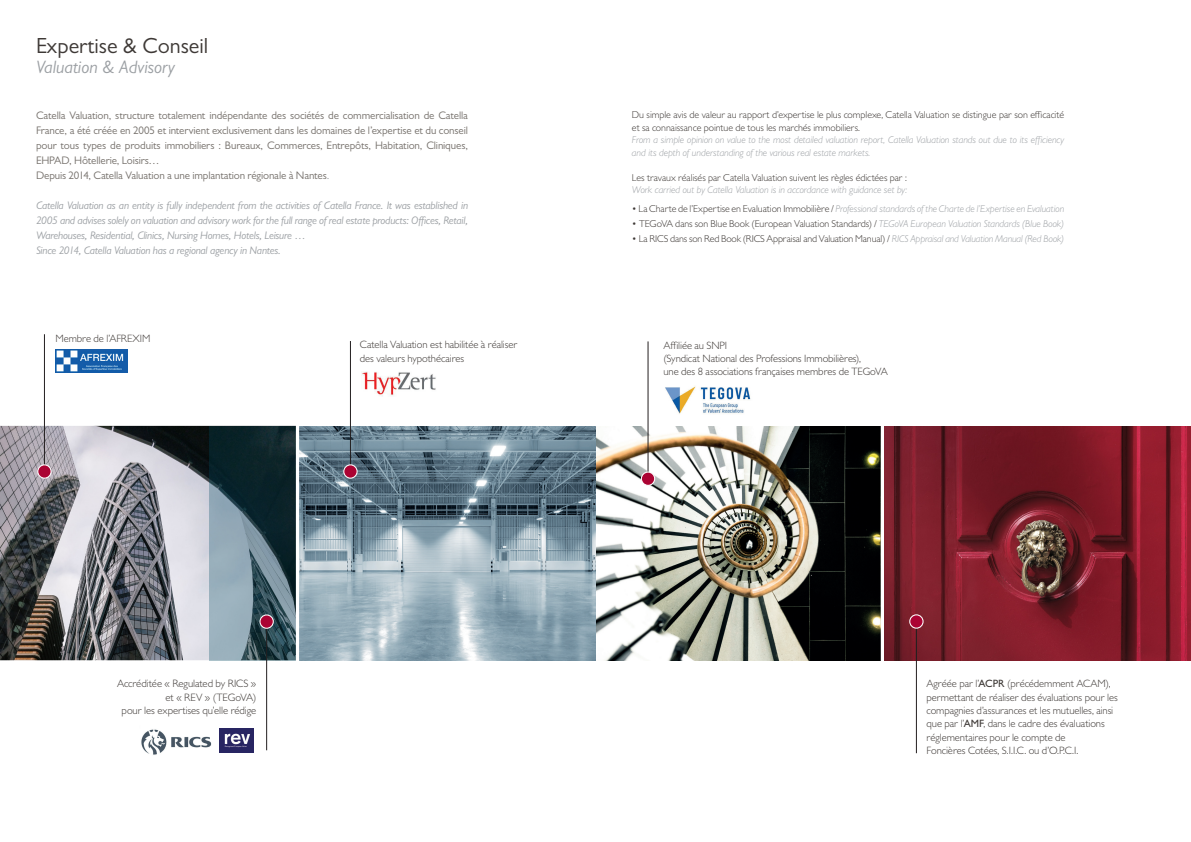
<style>
.page{position:relative;width:1191px;height:842px;background:#fff}
.page>*{position:absolute;margin:0;border:0;box-sizing:border-box;transform-origin:0 0}
.t1{font:22px "Gill Sans MT Pro";color:#3e3936}
.t2{font:italic 18px "Gill Sans MT Pro";color:#9b9fa3}
.t3{font:11px/15px "Gill Sans MT Pro";letter-spacing:-.01em;color:#76716c}
.t4{font:italic 11px/15px "Gill Sans MT Pro";letter-spacing:-.02em;color:#9b9fa3}
.t5{font:300 10.8px/13.4px "Gill Sans MT Pro";letter-spacing:-.01em;color:#3e3936;text-align:right}
.t6{font:300 10.6px/13.3px "Gill Sans MT Pro";letter-spacing:-.01em;color:#3e3936}
.t7{font:300 10px/12.5px "Gill Sans MT Pro";letter-spacing:-.005em;color:#3e3936}
.t8{font:italic 300 10px/12.5px "Gill Sans MT Pro";letter-spacing:-.005em;color:#9b9fa3}
.s1{color:#9b9fa3}
.s2{font-style:normal;color:#3e3936}
.s3{font-style:italic;color:#9b9fa3}
.s4{font-weight:500}
</style>
<div class="page">
<img style="left:301px;top:426px;width:890px;height:234px">
<img style="left:665px;top:386px;width:86px;height:28px">
<hr style="left:916px;top:620px;width:1px;height:133px;background:#231f20">
<div style="left:909px;top:615px;width:14px;height:13px;background:#ab0333;border-radius:50%"></div>
<div style="left:909px;top:614px;width:14px;height:15px;border:1px solid #fff;border-radius:50%"></div>
<svg style="left:880px;top:426px;width:4px;height:235px"></svg>
<hr style="left:648px;top:341px;width:1px;height:140px;background:#231f20">
<div style="left:641px;top:472px;width:13px;height:13px;background:#ab0333;border-radius:50%"></div>
<div style="left:641px;top:471px;width:14px;height:15px;border:1px solid #fff;border-radius:50%"></div>
<svg style="left:0;top:421px;width:301px;height:244px;background:#8e8e93"></svg>
<svg style="left:209px;top:426px;width:86px;height:234px;background:#476069"></svg>
<img style="left:141px;top:729px;width:70px;height:26px">
<hr style="left:44px;top:334px;width:1px;height:139px;background:#231f20">
<svg style="left:38px;top:465px;width:13px;height:13px"></svg>
<div style="left:37px;top:464px;width:15px;height:15px;border:1px solid #fff;border-radius:50%"></div>
<img style="left:55px;top:349px;width:72px;height:24px">
<img style="left:219px;top:728px;width:34px;height:24px">
<hr style="left:266px;top:620px;width:1px;height:130px;background:#231f20">
<svg style="left:260px;top:615px;width:13px;height:13px"></svg>
<div style="left:259px;top:614px;width:15px;height:15px;border:1px solid #fff;border-radius:50%"></div>
<hr style="left:296px;top:423px;width:3px;height:240px;background:#fff">
<img style="left:361px;top:371px;width:75px;height:25px">
<hr style="left:350px;top:341px;width:1px;height:132px;background:#231f20">
<div style="left:344px;top:465px;width:13px;height:13px;background:#ab0333;border-radius:50%"></div>
<div style="left:343px;top:464px;width:14px;height:15px;border:1px solid #fff;border-radius:50%"></div>
<h1 class="t1" style="left:36px;top:33px;width:174px">Expertise &amp; Conseil</h1>
<h2 class="t2" style="left:36px;top:57px;width:140px">Valuation &amp; Advisory</h2>
<p class="t3" style="left:36px;top:108px;width:433px">Catella Valuation, structure totalement indépendante des sociétés de commercialisation de Catella France, a été créée en 2005 et intervient exclusivement dans les domaines de l’expertise et du conseil pour tous types de produits immobiliers : Bureaux, Commerces, Entrepôts, Habitation, Cliniques, EHPAD, Hôtellerie, Loisirs…<br>Depuis 2014, Catella Valuation a une implantation régionale à Nantes<span class="s1">.</span></p>
<p class="t4" style="left:36px;top:198px;width:433px">Catella Valuation as an entity is fully independent from the activities of Catella France. It was established in 2005 and advises solely on valuation and advisory work for the full range of real estate products: Offices, Retail, Warehouses, Residential, Clinics, Nursing Homes, Hotels, Leisure …<br>Since 2014, Catella Valuation has a regional agency in Nantes.</p>
<p class="t6" style="left:55px;top:331px;width:97px">Membre de l’AFREXIM</p>
<p class="t6" style="left:360px;top:338px;width:159px">Catella Valuation est habilitée à réaliser des valeurs hypothécaires</p>
<p class="t7" style="left:632px;top:109px;width:434px">Du simple avis de valeur au rapport d’expertise le plus complexe, Catella Valuation se distingue par son efficacité et sa connaissance pointue de tous les marchés immobiliers.</p>
<p class="t8" style="left:632px;top:134px;width:434px">From a simple opinion on value to the most detailed valuation report, Catella Valuation stands out due to its efficiency and its depth of understanding of the various real estate markets.</p>
<p class="t7" style="left:632px;top:171px;width:276px">Les travaux réalisés par Catella Valuation suivent les règles édictées par :</p>
<p class="t8" style="left:632px;top:184px;width:276px">Work carried out by Catella Valuation is in accordance with guidance set by:</p>
<p class="t8" style="left:632px;top:202px;width:434px"><span class="s2">• La Charte de l’Expertise en Evaluation Immobilière /</span> Professional standards of the Charte de l’Expertise en Evaluation</p>
<p class="t7" style="left:632px;top:217px;width:434px">• TEGoVA dans son Blue Book (European Valuation Standards) / <span class="s3">TEGoVA European Valuation Standards (Blue Book)</span></p>
<p class="t7" style="left:632px;top:232px;width:434px">• La RICS dans son Red Book (RICS Appraisal and Valuation Manual) / <span class="s3">RICS Appraisal and Valuation Manual (Red Book)</span></p>
<p class="t6" style="left:663px;top:338px;width:226px">Affiliée au SNPI<br>(Syndicat National des Professions Immobilières),<br>une des 8 associations françaises membres de TEGoVA</p>
<p class="t5" style="left:117px;top:677px;width:141px">Accréditée « Regulated by RICS » et « REV » (TEGoVA)<br>pour les expertises qu’elle rédige</p>
<p class="t6" style="left:926px;top:677px;width:193px">Agréée par l’<span class="s4">ACPR</span> (précédemment ACAM), permettant de réaliser des évaluations pour les compagnies d’assurances et les mutuelles, ainsi que par l’<span class="s4">AMF</span>, dans le cadre des évaluations réglementaires pour le compte de<br>Foncières Cotées, S.I.I.C. ou d’O.P.C.I.</p>
</div>
